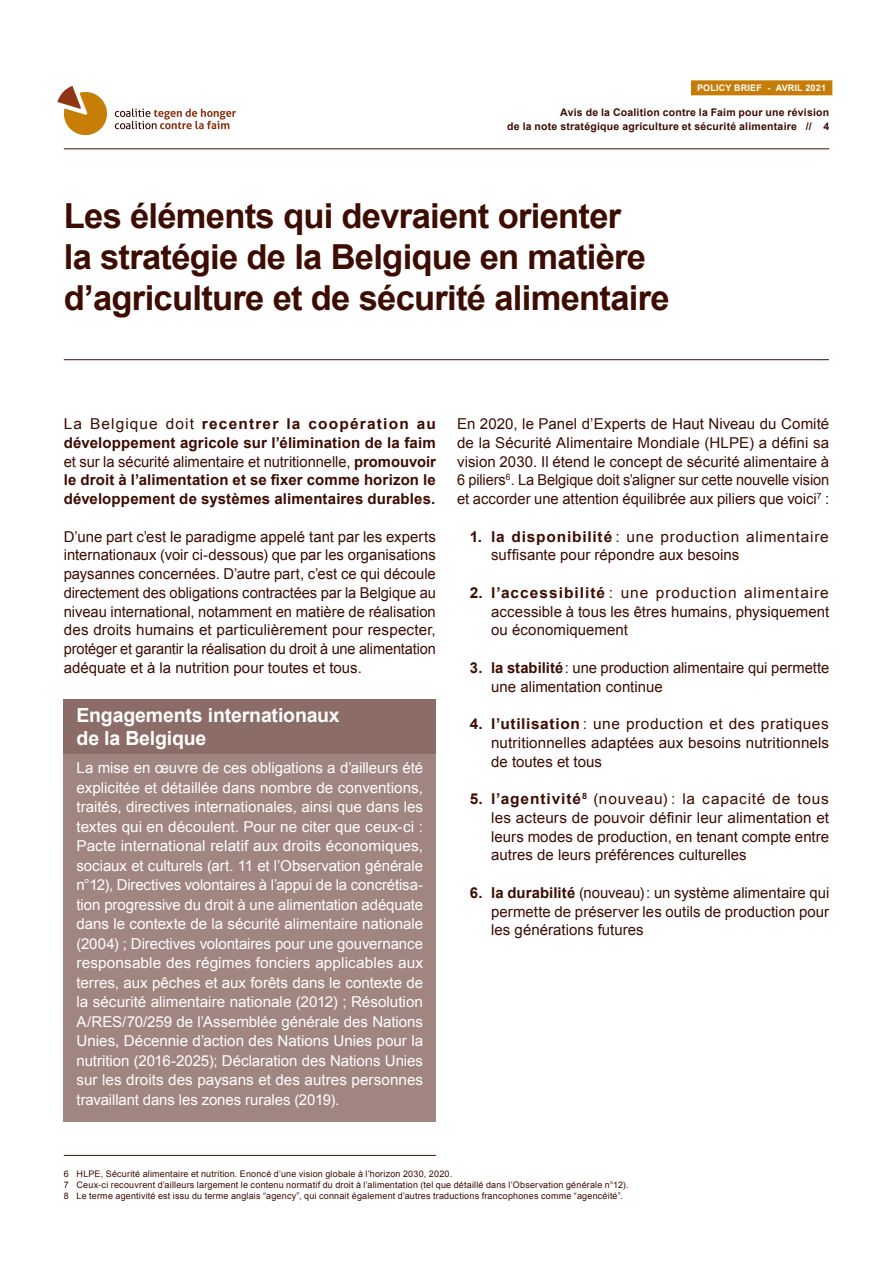
<style>
.page{position:relative;width:893px;height:1263px;background:#fff}
.page>*{position:absolute;margin:0;border:0;box-sizing:border-box;transform-origin:0 0}
.t1{font:700 34.5px/41.4px "Arial";letter-spacing:-.02em;color:#3d0c02}
.t2{font:700 19.5px/23.4px "Arial";letter-spacing:-.01em;color:#fff}
.t3{font:15px/18.8px "Arial";color:#3d0c02;text-align:justify}
.t4{font:15px/19.5px "Arial";letter-spacing:-.005em;color:#fff;text-align:justify}
.t5{font:700 15px/18.8px "Arial";letter-spacing:.01em;color:#3d0c02;text-align:justify}
.t6{font:700 10.5px/13.5px "Arial";letter-spacing:.02em;color:#3d0c02;text-align:right}
.t7{font:9px/10.8px "Arial";letter-spacing:.02em;color:#3d0c02}
.t8{font:700 9px "Arial";letter-spacing:.02em;color:#fff}
.s1{font-weight:400}
.s2{font-weight:700}
</style>
<div class="page">
<hr style="left:64px;top:148px;width:765px;height:1px;background:#3d0c02">
<div style="left:691px;top:80px;width:141px;height:15px;background:#c57c08"></div>
<svg style="left:57px;top:86px;width:179px;height:49px"></svg>
<hr style="left:64px;top:1155px;width:372px;height:1px;background:#3d0c02">
<div style="left:64px;top:699px;width:372px;height:63px;background:#8c6c67"></div>
<div style="left:64px;top:754px;width:372px;height:368px;background:#a18580"></div>
<hr style="left:64px;top:359px;width:765px;height:1px;background:#3d0c02">
<p class="t8" style="left:697px;top:83px;width:130px">POLICY BRIEF - AVRIL 2021</p>
<p class="t6" style="left:507px;top:107px;width:323px">Avis de la Coalition contre la Faim pour une révision<br>de la note stratégique agriculture et sécurité alimentaire // 4</p>
<h1 class="t1" style="left:64px;top:198px;width:607px">Les éléments qui devraient orienter<br>la stratégie de la Belgique en matière d’agriculture et de sécurité alimentaire</h1>
<p class="t5" style="left:64px;top:416px;width:374px"><span class="s1">La Belgique doit</span> recentrer la coopération au développement agricole sur l’élimination de la faim <span class="s1">et sur la sécurité alimentaire et nutritionnelle,</span> promouvoir le droit à l’alimentation et se fixer comme horizon le développement de systèmes alimentaires durables.</p>
<p class="t3" style="left:64px;top:528px;width:374px">D’une part c’est le paradigme appelé tant par les experts internationaux (voir ci-dessous) que par les organisations paysannes concernées. D’autre part, c’est ce qui découle directement des obligations contractées par la Belgique au niveau international, notamment en matière de réalisation des droits humains et particulièrement pour respecter, protéger et garantir la réalisation du droit à une alimentation adéquate et à la nutrition pour toutes et tous.</p>
<h2 class="t2" style="left:77px;top:705px;width:265px">Engagements internationaux de la Belgique</h2>
<p class="t4" style="left:77px;top:759px;width:348px">La mise en œuvre de ces obligations a d’ailleurs été explicitée et détaillée dans nombre de conventions, traités, directives internationales, ainsi que dans les textes qui en découlent. Pour ne citer que ceux-ci :<br>Pacte international relatif aux droits économiques, sociaux et culturels (art. 11 et l’Observation générale n°12), Directives volontaires à l’appui de la concrétisa&shy;tion progressive du droit à une alimentation adéquate dans le contexte de la sécurité alimentaire nationale (2004) ; Directives volontaires pour une gouvernance responsable des régimes fonciers applicables aux terres, aux pêches et aux forêts dans le contexte de la sécurité alimentaire nationale (2012) ; Résolution A/RES/70/259 de l’Assemblée générale des Nations Unies, Décennie d’action des Nations Unies pour la nutrition (2016-2025); Déclaration des Nations Unies sur les droits des paysans et des autres personnes travaillant dans les zones rurales (2019).</p>
<p class="t3" style="left:457px;top:416px;width:374px">En 2020, le Panel d’Experts de Haut Niveau du Comité de la Sécurité Alimentaire Mondiale (HLPE) a défini sa vision 2030. Il étend le concept de sécurité alimentaire à 6 piliers<sup>6</sup>. La Belgique doit s’aligner sur cette nouvelle vision et accorder une attention équilibrée aux piliers que voici<sup>7</sup> :</p>
<p class="t3" style="left:491px;top:528px;width:339px;text-indent:-21px"><span class="s2">1. la disponibilité</span> : une production alimentaire suffisante pour répondre aux besoins</p>
<p class="t3" style="left:491px;top:584px;width:340px;text-indent:-21px"><span class="s2">2. l’accessibilité</span> : une production alimentaire accessible à tous les êtres humains, physiquement ou économiquement</p>
<p class="t3" style="left:491px;top:659px;width:340px;text-indent:-21px"><span class="s2">3. la stabilité</span> : une production alimentaire qui permette une alimentation continue</p>
<p class="t3" style="left:491px;top:716px;width:340px;text-indent:-21px"><span class="s2">4. l’utilisation</span> : une production et des pratiques nutritionnelles adaptées aux besoins nutritionnels de toutes et tous</p>
<p class="t3" style="left:491px;top:791px;width:340px;text-indent:-21px"><span class="s2">5. l’agentivité</span><sup>8</sup> (nouveau) : la capacité de tous les acteurs de pouvoir définir leur alimentation et leurs modes de production, en tenant compte entre autres de leurs préférences culturelles</p>
<p class="t3" style="left:491px;top:884px;width:340px;text-indent:-21px"><span class="s2">6. la durabilité</span> (nouveau): un système alimentaire qui permette de préserver les outils de production pour les générations futures</p>
<p class="t7" style="left:64px;top:1169px;width:566px">6 HLPE, Sécurité alimentaire et nutrition. Enoncé d’une vision globale à l’horizon 2030, 2020.<br>7 Ceux-ci recouvrent d’ailleurs largement le contenu normatif du droit à l’alimentation (tel que détaillé dans l’Observation générale n°12).<br>8 Le terme agentivité est issu du terme anglais “agency”, qui connait également d’autres traductions francophones comme “agencéité”.</p>
</div>
